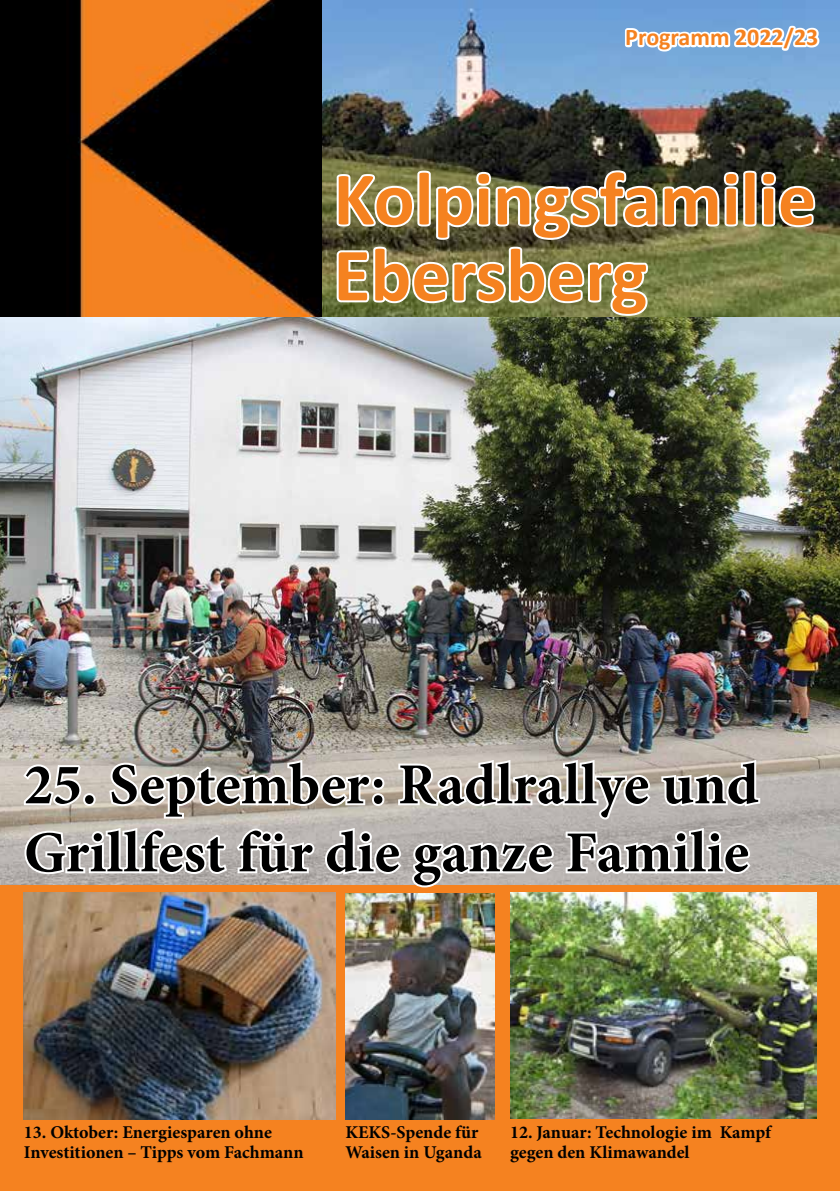
<style>
.page{position:relative;width:840px;height:1191px;background:#fff}
.page>*{position:absolute;margin:0;border:0;box-sizing:border-box;transform-origin:0 0}
.t1{font:700 76px/76px "Calibri";color:#f58220}
.t2{font:700 58px/68px "Minion Pro";color:#000}
.t3{font:700 24px "Calibri";color:#f58220}
.t4{font:700 18px/20px "Minion Pro";color:#000}
</style>
<div class="page">
<img style="left:322px;top:0;width:517px;height:317px">
<svg style="left:0;top:0;width:322px;height:317px;background:#512b0b"></svg>
<div style="left:0;top:884px;width:839px;height:307px;background:#f58220"></div>
<svg style="left:333px;top:168px;width:485px;height:149px"></svg>
<svg style="left:621px;top:22px;width:201px;height:50px"></svg>
<img style="left:345px;top:893px;width:149px;height:227px">
<img style="left:0;top:317px;width:839px;height:567px">
<svg style="left:21px;top:757px;width:741px;height:132px"></svg>
<img style="left:24px;top:892px;width:312px;height:228px">
<img style="left:509px;top:892px;width:306px;height:226px">
<h3 class="t3" style="left:625px;top:20px;width:194px">Programm 2022/23</h3>
<h1 class="t1" style="left:333px;top:160px;width:484px">Kolpingsfamilie<br>Ebersberg</h1>
<h2 class="t2" style="left:24px;top:750px;width:735px">25. September: Radlrallye und<br>Grillfest für die ganze Familie</h2>
<p class="t4" style="left:24px;top:1121px;width:281px">13. Oktober: Energiesparen ohne<br>Investitionen – Tipps vom Fachmann</p>
<p class="t4" style="left:509px;top:1121px;width:262px">12. Januar: Technologie im Kampf gegen den Klimawandel</p>
<p class="t4" style="left:345px;top:1121px;width:138px">KEKS-Spende für<br>Waisen in Uganda</p>
</div>
